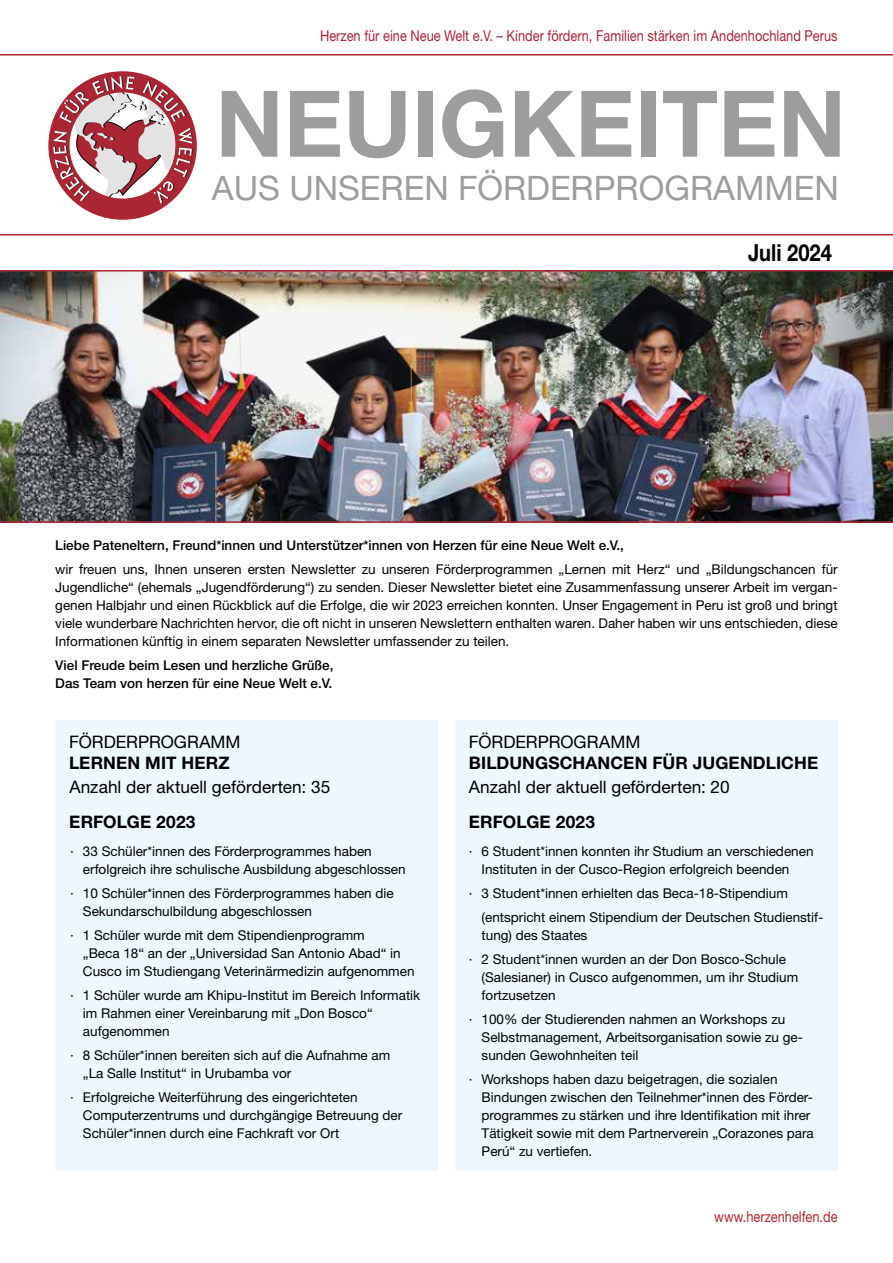
<style>
.page{position:relative;width:893px;height:1263px;background:#fff}
.page>*{position:absolute;margin:0;border:0;box-sizing:border-box;transform-origin:0 0}
.t1{font:700 92.1px "Helvetica Neue LT Pro";color:#9d9d9c}
.t2{font:33.75px "Helvetica Neue LT Pro";color:#9d9d9c}
.t3{font:700 23.55px "Helvetica Neue LT Pro";color:#000;scale:.86 1}
.t4{font:17.25px "Helvetica Neue LT Pro";color:#000}
.t5{font:700 17.25px "Helvetica Neue LT Pro";letter-spacing:.01em;color:#000}
.t6{font:15px "Helvetica Neue LT Pro";color:#aa2734;scale:.86 1}
.t7{font:13.5px/18px "Helvetica Neue LT Pro";color:#000}
.t8{font:500 13.5px/18px "Helvetica Neue LT Pro";color:#000}
</style>
<div class="page">
<img style="left:0;top:270px;width:893px;height:253px">
<div style="left:55px;top:720px;width:383px;height:450px;background:#ecf7fe"></div>
<div style="left:455px;top:720px;width:383px;height:450px;background:#ecf7fe"></div>
<hr style="left:0;top:54px;width:893px;height:2px;background:#aa2734">
<hr style="left:0;top:234px;width:893px;height:2px;background:#aa2734">
<svg style="left:48px;top:71px;width:149px;height:149px"></svg>
<p class="t6" style="left:320px;top:26px;width:603px">Herzen für eine Neue Welt e.V. – Kinder fördern, Familien stärken im Andenhochland Perus</p>
<h1 class="t1" style="left:215px;top:67px;width:632px">NEUIGKEITEN</h1>
<h2 class="t2" style="left:212px;top:167px;width:628px">AUS UNSEREN FÖRDERPROGRAMMEN</h2>
<h3 class="t3" style="left:748px;top:238px;width:99px">Juli 2024</h3>
<p class="t8" style="left:55px;top:536px;width:570px">Liebe Pateneltern, Freund*innen und Unterstützer*innen von Herzen für eine Neue Welt e.V.,</p>
<p class="t7" style="left:55px;top:560px;width:784px;text-align:justify">wir freuen uns, Ihnen unseren ersten Newsletter zu unseren Förderprogrammen „Lernen mit Herz“ und „Bildungschancen für Jugendliche“ (ehemals „Jugendförderung“) zu senden. Dieser Newsletter bietet eine Zusammenfassung unserer Arbeit im vergan&shy;genen Halbjahr und einen Rückblick auf die Erfolge, die wir 2023 erreichen konnten. Unser Engagement in Peru ist groß und bringt viele wunderbare Nachrichten hervor, die oft nicht in unseren Newslettern enthalten waren. Daher haben wir uns entschieden, diese Informationen künftig in einem separaten Newsletter umfassender zu teilen.</p>
<p class="t8" style="left:55px;top:656px;width:280px">Viel Freude beim Lesen und herzliche Grüße,<br>Das Team von herzen für eine Neue Welt e.V.</p>
<p class="t4" style="left:69px;top:731px;width:173px">FÖRDERPROGRAMM</p>
<p class="t5" style="left:69px;top:752px;width:162px">LERNEN MIT HERZ</p>
<p class="t4" style="left:469px;top:731px;width:173px">FÖRDERPROGRAMM</p>
<p class="t5" style="left:469px;top:752px;width:351px">BILDUNGSCHANCEN FÜR JUGENDLICHE</p>
<p class="t4" style="left:69px;top:776px;width:262px">Anzahl der aktuell geförderten: 35</p>
<p class="t4" style="left:469px;top:776px;width:262px">Anzahl der aktuell geförderten: 20</p>
<p class="t5" style="left:69px;top:811px;width:128px">ERFOLGE 2023</p>
<p class="t5" style="left:469px;top:811px;width:128px">ERFOLGE 2023</p>
<p class="t7" style="left:83px;top:842px;width:324px;text-indent:-13px">· 33 Schüler*innen des Förderprogrammes haben erfolgreich ihre schulische Ausbildung abgeschlossen</p>
<p class="t7" style="left:83px;top:884px;width:312px;text-indent:-13px">· 10 Schüler*innen des Förderprogrammes haben die<br>Sekundarschulbildung abgeschlossen</p>
<p class="t7" style="left:83px;top:926px;width:333px;text-indent:-13px">· 1 Schüler wurde mit dem Stipendienprogramm<br>„Beca 18“ an der „Universidad San Antonio Abad“ in<br>Cusco im Studiengang Veterinärmedizin aufgenommen</p>
<p class="t7" style="left:83px;top:986px;width:339px;text-indent:-13px">· 1 Schüler wurde am Khipu-Institut im Bereich Informatik im Rahmen einer Vereinbarung mit „Don Bosco“ aufgenommen</p>
<p class="t7" style="left:83px;top:1046px;width:309px;text-indent:-13px">· 8 Schüler*innen bereiten sich auf die Aufnahme am „La Salle Institut“ in Urubamba vor</p>
<p class="t7" style="left:83px;top:1087px;width:321px;text-indent:-13px">· Erfolgreiche Weiterführung des eingerichteten<br>Computerzentrums und durchgängige Betreuung der<br>Schüler*innen durch eine Fachkraft vor Ort</p>
<p class="t7" style="left:482px;top:841px;width:333px;text-indent:-13px">· 6 Student*innen konnten ihr Studium an verschiedenen<br>Instituten in der Cusco-Region erfolgreich beenden</p>
<p class="t7" style="left:482px;top:880px;width:343px;line-height:24px;text-indent:-13px">· 3 Student*innen erhielten das Beca-18-Stipendium (entspricht einem Stipendium der Deutschen Studienstif-</p>
<p class="t7" style="left:469px;top:922px;width:319px;line-height:24px;text-indent:13px">tung) des Staates<br>· 2 Student*innen wurden an der Don Bosco-Schule</p>
<p class="t7" style="left:482px;top:967px;width:318px">(Salesianer) in Cusco aufgenommen, um ihr Studium fortzusetzen</p>
<p class="t7" style="left:482px;top:1009px;width:323px;text-indent:-13px">· 100% der Studierenden nahmen an Workshops zu<br>Selbstmanagement, Arbeitsorganisation sowie zu ge&shy;sunden Gewohnheiten teil</p>
<p class="t7" style="left:482px;top:1069px;width:334px;text-indent:-13px">· Workshops haben dazu beigetragen, die sozialen Bindungen zwischen den Teilnehmer*innen des Förder&shy;programmes zu stärken und ihre Identifikation mit ihrer Tätigkeit sowie mit dem Partnerverein „Corazones para Perú“ zu vertiefen.</p>
<p class="t6" style="left:714px;top:1207px;width:145px">www.herzenhelfen.de</p>
</div>
